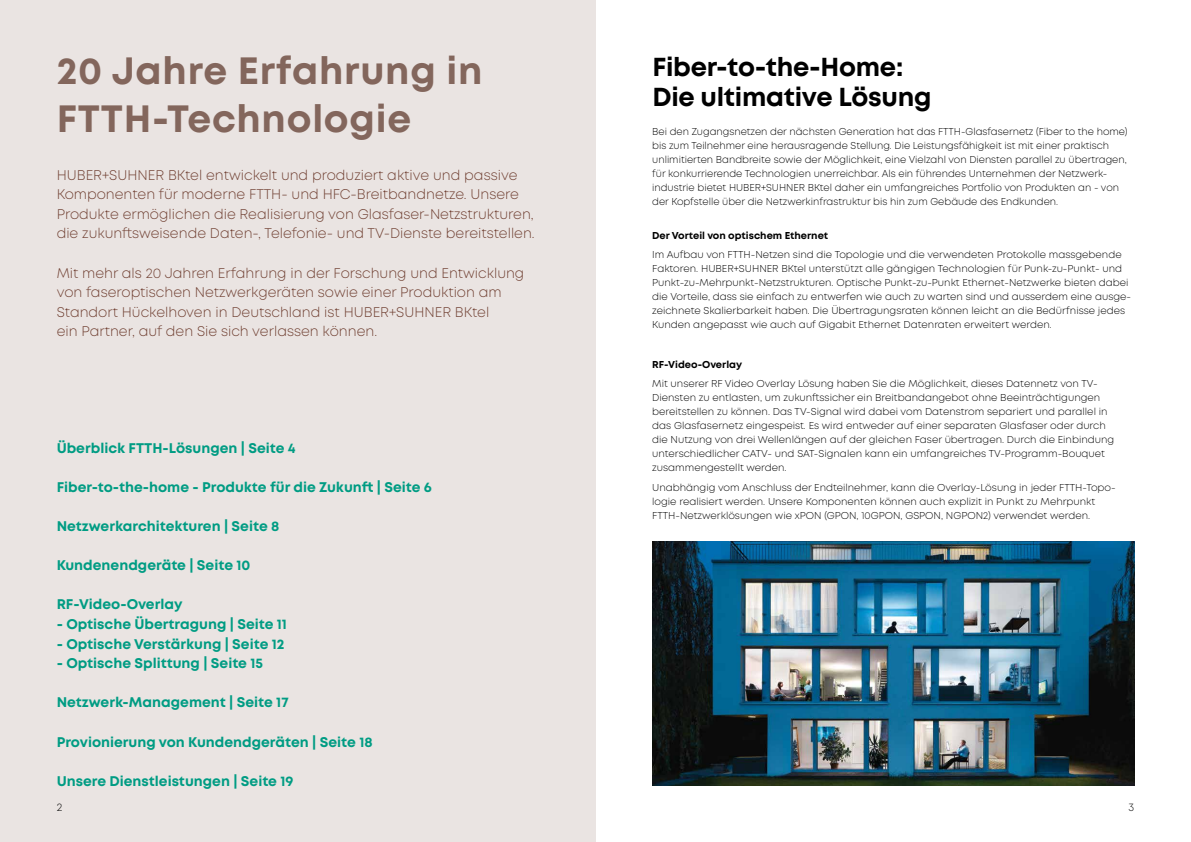
<style>
.page{position:relative;width:1191px;height:842px;background:#fff}
.page>*{position:absolute;margin:0;border:0;box-sizing:border-box;transform-origin:0 0}
.t1{font:700 38px/48px "Mont";letter-spacing:.02em;color:#83665c}
.t2{font:700 26px/30px "Mont";letter-spacing:-.01em;color:#000}
.t3{font:300 14px/19.6px "Mont";color:#6e3d2f}
.t4{font:700 14px "Mont";color:#009c83}
.t5{font:300 11px "Mont";color:#000}
.t6{font:300 10px/14px "Mont";color:#000}
.t7{font:700 10px "Mont";color:#000}
</style>
<div class="page">
<div style="left:0;top:0;width:595px;height:842px;background:#eae4e2"></div>
<img style="left:652px;top:541px;width:482px;height:244px">
<h1 class="t1" style="left:57px;top:47px;width:427px">20 Jahre Erfahrung in<br>FTTH-Technologie</h1>
<h2 class="t2" style="left:652px;top:52px;width:281px">Fiber-to-the-Home:<br>Die ultimative Lösung</h2>
<p class="t6" style="left:652px;top:124px;width:477px">Bei den Zugangsnetzen der nächsten Generation hat das FTTH-Glasfasernetz (Fiber to the home) bis zum Teilnehmer eine herausragende Stellung. Die Leistungsfähigkeit ist mit einer praktisch unlimitierten Bandbreite sowie der Möglichkeit, eine Vielzahl von Diensten parallel zu übertragen, für konkurrierende Technologien unerreichbar. Als ein führendes Unternehmen der Netzwerk&shy;industrie bietet HUBER+SUHNER BKtel daher ein umfangreiches Portfolio von Produkten an - von der Kopfstelle über die Netzwerkinfrastruktur bis hin zum Gebäude des Endkunden.</p>
<p class="t7" style="left:652px;top:228px;width:177px">Der Vorteil von optischem Ethernet</p>
<p class="t6" style="left:652px;top:248px;width:480px">Im Aufbau von FTTH-Netzen sind die Topologie und die verwendeten Protokolle massgebende Faktoren. HUBER+SUHNER BKtel unterstützt alle gängigen Technologien für Punk-zu-Punkt- und Punkt-zu-Mehrpunkt-Netzstrukturen. Optische Punkt-zu-Punkt Ethernet-Netzwerke bieten dabei die Vorteile, dass sie einfach zu entwerfen wie auch zu warten sind und ausserdem eine ausge&shy;zeichnete Skalierbarkeit haben. Die Übertragungsraten können leicht an die Bedürfnisse jedes Kunden angepasst wie auch auf Gigabit Ethernet Datenraten erweitert werden.</p>
<p class="t7" style="left:652px;top:357px;width:91px">RF-Video-Overlay</p>
<p class="t6" style="left:652px;top:377px;width:463px">Mit unserer RF Video Overlay Lösung haben Sie die Möglichkeit, dieses Datennetz von TV-Diensten zu entlasten, um zukunftssicher ein Breitbandangebot ohne Beeinträchtigungen bereitstellen zu können. Das TV-Signal wird dabei vom Datenstrom separiert und parallel in das Glasfasernetz eingespeist. Es wird entweder auf einer separaten Glasfaser oder durch die Nutzung von drei Wellenlängen auf der gleichen Faser übertragen. Durch die Einbindung unterschiedlicher CATV- und SAT-Signalen kann ein umfangreiches TV-Programm-Bouquet zusammengestellt werden.</p>
<p class="t6" style="left:652px;top:480px;width:465px">Unabhängig vom Anschluss der Endteilnehmer, kann die Overlay-Lösung in jeder FTTH-Topo&shy;logie realisiert werden. Unsere Komponenten können auch explizit in Punkt zu Mehrpunkt<br>FTTH-Netzwerklösungen wie xPON (GPON, 10GPON, GSPON, NGPON2) verwendet werden.</p>
<p class="t3" style="left:57px;top:165px;width:479px">HUBER+SUHNER BKtel entwickelt und produziert aktive und passive Komponenten für moderne FTTH- und HFC-Breitbandnetze. Unsere Produkte ermöglichen die Realisierung von Glasfaser-Netzstrukturen, die zukunftsweisende Daten-, Telefonie- und TV-Dienste bereitstellen.</p>
<p class="t3" style="left:57px;top:263px;width:469px">Mit mehr als 20 Jahren Erfahrung in der Forschung und Entwicklung von faseroptischen Netzwerkgeräten sowie einer Produktion am Standort Hückelhoven in Deutschland ist HUBER+SUHNER BKtel<br>ein Partner, auf den Sie sich verlassen können.</p>
<h3 class="t4" style="left:57px;top:438px;width:240px">Überblick FTTH-Lösungen | Seite 4</h3>
<h3 class="t4" style="left:57px;top:478px;width:377px">Fiber-to-the-home - Produkte für die Zukunft | Seite 6</h3>
<h3 class="t4" style="left:57px;top:517px;width:224px">Netzwerkarchitekturen | Seite 8</h3>
<h3 class="t4" style="left:57px;top:556px;width:195px">Kundenendgeräte | Seite 10</h3>
<h3 class="t4" style="left:57px;top:595px;width:127px">RF-Video-Overlay</h3>
<h3 class="t4" style="left:57px;top:615px;width:232px">- Optische Übertragung | Seite 11</h3>
<h3 class="t4" style="left:57px;top:634px;width:229px">- Optische Verstärkung | Seite 12</h3>
<h3 class="t4" style="left:57px;top:654px;width:208px">- Optische Splittung | Seite 15</h3>
<h3 class="t4" style="left:57px;top:693px;width:233px">Netzwerk-Management | Seite 17</h3>
<h3 class="t4" style="left:57px;top:732px;width:317px">Provionierung von Kundendgeräten | Seite 18</h3>
<h3 class="t4" style="left:57px;top:772px;width:238px">Unsere Dienstleistungen | Seite 19</h3>
<p class="t5" style="left:57px;top:800px;width:7px">2</p>
<p class="t5" style="left:1128px;top:800px;width:7px">3</p>
</div>
